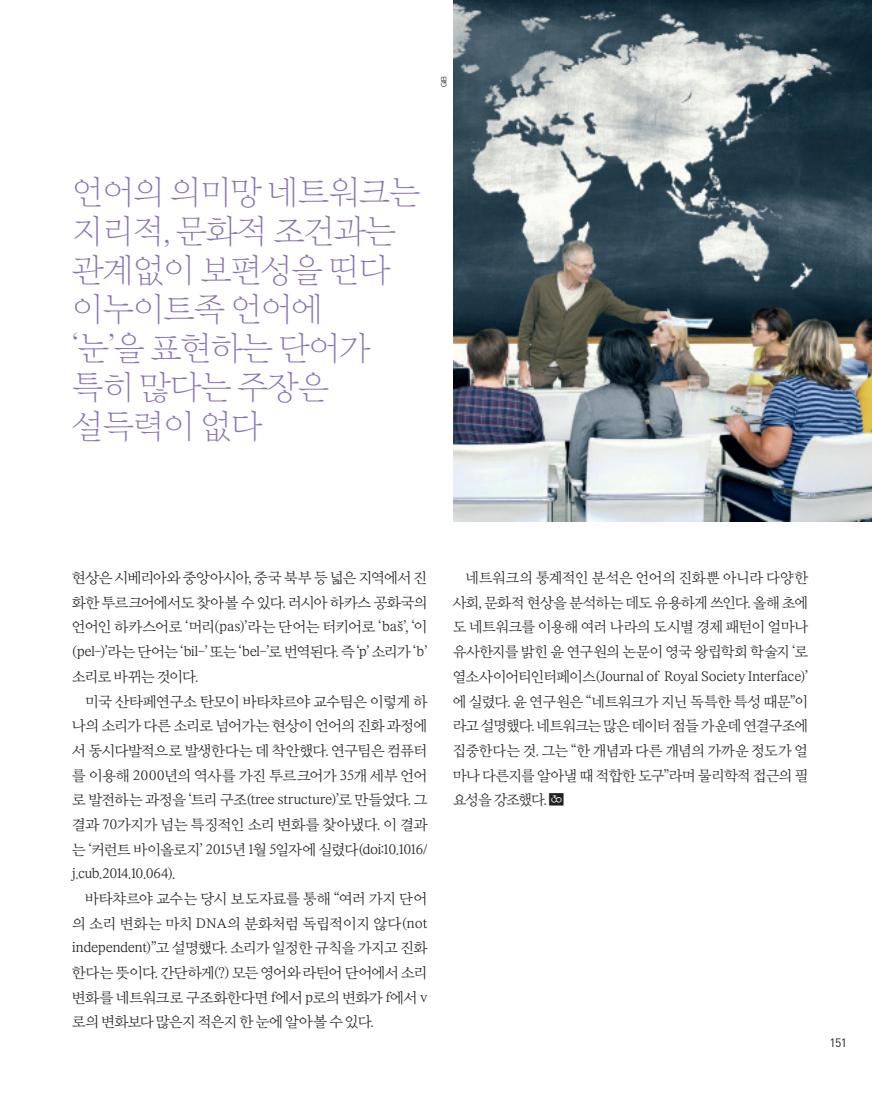
<style>
.page{position:relative;width:872px;height:1093px;background:#fff}
.page>*{position:absolute;margin:0;border:0;box-sizing:border-box;transform-origin:0 0}
.발문좌정렬_윤명710_22pt{font:33px/39px "Yoon Myungjo Pro 710";letter-spacing:-.04em;color:#8972b3}
.본문명조_윤명730_9_5pt{font:14.25px/24.6px "Yoon Myungjo Pro 730";letter-spacing:-.025em;color:#231f20;text-align:justify}
.t1{font:12px "DIN Pro";color:#231f20}
.t2{font:7.5px "YDVYGO12";color:#231f20}
.s1{font-family:"Arabic Typesetting"}
</style>
<div class="page">
<img style="left:453px;top:0;width:419px;height:521px">
<p class="t2" style="left:439px;top:87px;width:12px;rotate:-90deg">GIB</p>
<p class="발문좌정렬_윤명710_22pt" style="left:72px;top:172px;width:350px">언어의 의미망 네트워크는 지리적, 문화적 조건과는 관계없이 보편성을 띤다</p>
<p class="발문좌정렬_윤명710_22pt" style="left:72px;top:289px;width:252px">이누이트족 언어에</p>
<p class="발문좌정렬_윤명710_22pt" style="left:72px;top:328px;width:300px">‘눈’을 표현하는 단어가</p>
<p class="발문좌정렬_윤명710_22pt" style="left:72px;top:367px;width:259px">특히 많다는 주장은 설득력이 없다</p>
<p class="본문명조_윤명730_9_5pt" style="left:72px;top:565px;width:357px">현상은 시베리아와 중앙아시아, 중국 북부 등 넓은 지역에서 진 화한 투르크어에서도 찾아볼 수 있다. 러시아 하카스 공화국의 언어인 하카스어로 ‘머리(pas)’라는 단어는 터키어로 ‘baš’, ‘이 (pel-)’라는 단어는 ‘bil-’ 또는 ‘bel-’로 번역된다. 즉 ‘p’ 소리가 ‘b’ 소리로 바뀌는 것이다.</p>
<p class="본문명조_윤명730_9_5pt" style="left:72px;top:688px;width:357px;text-indent:13px">미국 산타페연구소 탄모이 바타챠르야 교수팀은 이렇게 하 나의 소리가 다른 소리로 넘어가는 현상이 언어의 진화 과정에 서 동시다발적으로 발생한다는 데 착안했다. 연구팀은 컴퓨터 를 이용해 2000년의 역사를 가진 투르크어가 35개 세부 언어 로 발전하는 과정을 ‘트리 구조(tree structure)’로 만들었다. 그 결과 70가지가 넘는 특징적인 소리 변화를 찾아냈다. 이 결과 는 ‘커런트 바이올로지’ 2015년 1월 5일자에 실렸다(doi:10.1016/ j.cub.2014.10.064).</p>
<p class="본문명조_윤명730_9_5pt" style="left:72px;top:886px;width:357px;text-indent:13px">바타챠르야 교수는 당시 보도자료를 통해 “여러 가지 단어 의 소리 변화는 마치 DNA의 분화처럼 독립적이지 않다(not independent)”고 설명했다. 소리가 일정한 규칙을 가지고 진화 한다는 뜻이다. 간단하게(?) 모든 영어와 라틴어 단어에서 소리 변화를 네트워크로 구조화한다면 f에서 p로의 변화가 f에서 v 로의 변화보다 많은지 적은지 한 눈에 알아볼 수 있다.</p>
<p class="본문명조_윤명730_9_5pt" style="left:453px;top:565px;width:357px;text-indent:13px">네트워크의 통계적인 분석은 언어의 진화뿐 아니라 다양한 사회, 문화적 현상을 분석하는 데도 유용하게 쓰인다. 올해 초에 도 네트워크를 이용해 여러 나라의 도시별 경제 패턴이 얼마나 유사한지를 밝힌 윤 연구원의 논문이 영국 왕립학회 학술지 ‘로 열소사이어티인터페이스(Journal of Royal Society Interface)’ 에 실렸다. 윤 연구원은 “네트워크가 지닌 독특한 특성 때문”이 라고 설명했다. 네트워크는 많은 데이터 점들 가운데 연결구조에 집중한다는 것. 그는 “한 개념과 다른 개념의 가까운 정도가 얼 마나 다른지를 알아낼 때 적합한 도구”라며 물리학적 접근의 필 요성을 강조했다. <span class="s1">4</span></p>
<p class="t1" style="left:829px;top:1035px;width:19px">151</p>
</div>
